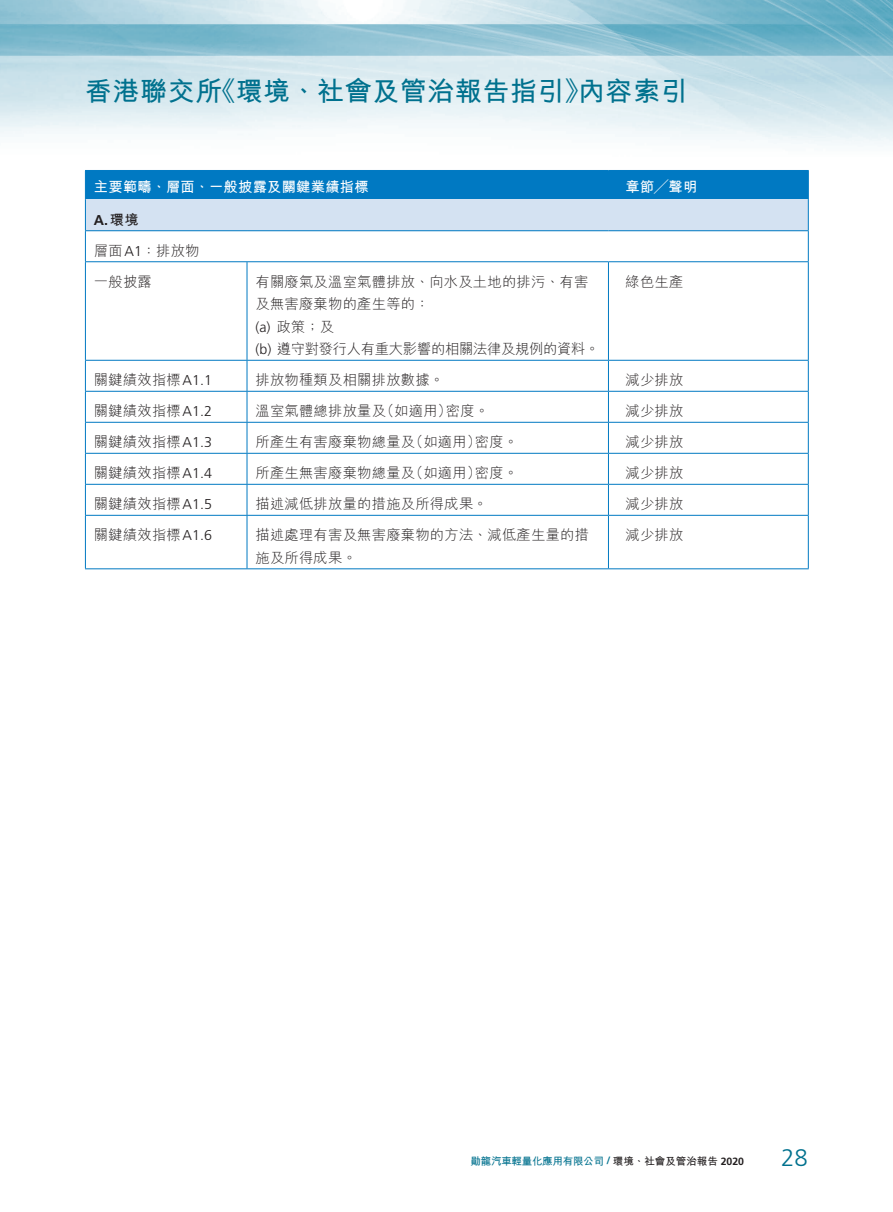
<style>
.page{position:relative;width:893px;height:1212px;background:#fff}
.page>*{position:absolute;margin:0;border:0;box-sizing:border-box;transform-origin:0 0}
.t1{font:700 27px "M Hei HK";letter-spacing:.02em;color:#00718e}
.t2{font:300 24px "Frutiger LT Std";color:#00718e}
._50_Table_txt{font:300 14.25px/22.5px "M Hei HK";letter-spacing:.02em;color:#231f20}
._50_Table_txt-2{font:300 14.25px "M Hei HK";letter-spacing:-.015em;color:#231f20}
._50_Table_txt-3{font:700 14.25px "M Hei HK";letter-spacing:.02em;color:#fff}
._50_Table_txt-4{font:700 14.25px "Frutiger LT Std";color:#231f20}
.t3{font:700 10.5px "M Hei HK";letter-spacing:-.025em;color:#00718e}
.s1{font-family:"M Hei HK"}
.s2{font-family:"Frutiger LT Std"}
.s3{color:#231f20}
.s4{font-family:"Frutiger LT Std";color:#231f20}
</style>
<div class="page">
<img style="left:0;top:0;width:893px;height:340px">
<div style="left:85px;top:200px;width:723px;height:31px;background:#d4e2f2"></div>
<hr style="left:85px;top:231px;width:1px;height:30px;background:#0079c2">
<hr style="left:808px;top:231px;width:1px;height:30px;background:#0079c2">
<hr style="left:85px;top:261px;width:162px;height:1px;background:#0079c2">
<hr style="left:85px;top:262px;width:1px;height:98px;background:#0079c2">
<hr style="left:247px;top:261px;width:361px;height:1px;background:#0079c2">
<hr style="left:247px;top:262px;width:1px;height:98px;background:#0079c2">
<hr style="left:608px;top:261px;width:201px;height:1px;background:#0079c2">
<hr style="left:608px;top:262px;width:1px;height:98px;background:#0079c2">
<hr style="left:808px;top:262px;width:1px;height:98px;background:#0079c2">
<hr style="left:85px;top:360px;width:162px;height:1px;background:#0079c2">
<hr style="left:85px;top:361px;width:1px;height:30px;background:#0079c2">
<hr style="left:247px;top:360px;width:361px;height:1px;background:#0079c2">
<hr style="left:247px;top:361px;width:1px;height:30px;background:#0079c2">
<hr style="left:608px;top:360px;width:201px;height:1px;background:#0079c2">
<hr style="left:608px;top:361px;width:1px;height:30px;background:#0079c2">
<hr style="left:808px;top:361px;width:1px;height:30px;background:#0079c2">
<hr style="left:85px;top:391px;width:162px;height:1px;background:#0079c2">
<hr style="left:85px;top:392px;width:1px;height:30px;background:#0079c2">
<hr style="left:247px;top:391px;width:361px;height:1px;background:#0079c2">
<hr style="left:247px;top:392px;width:1px;height:30px;background:#0079c2">
<hr style="left:608px;top:391px;width:201px;height:1px;background:#0079c2">
<hr style="left:608px;top:392px;width:1px;height:30px;background:#0079c2">
<hr style="left:808px;top:392px;width:1px;height:30px;background:#0079c2">
<hr style="left:85px;top:422px;width:162px;height:1px;background:#0079c2">
<hr style="left:85px;top:423px;width:1px;height:30px;background:#0079c2">
<hr style="left:247px;top:422px;width:361px;height:1px;background:#0079c2">
<hr style="left:247px;top:423px;width:1px;height:30px;background:#0079c2">
<hr style="left:608px;top:422px;width:201px;height:1px;background:#0079c2">
<hr style="left:608px;top:423px;width:1px;height:30px;background:#0079c2">
<hr style="left:808px;top:423px;width:1px;height:30px;background:#0079c2">
<hr style="left:85px;top:453px;width:162px;height:1px;background:#0079c2">
<hr style="left:85px;top:454px;width:1px;height:30px;background:#0079c2">
<hr style="left:247px;top:453px;width:361px;height:1px;background:#0079c2">
<hr style="left:247px;top:454px;width:1px;height:30px;background:#0079c2">
<hr style="left:608px;top:453px;width:201px;height:1px;background:#0079c2">
<hr style="left:608px;top:454px;width:1px;height:30px;background:#0079c2">
<hr style="left:808px;top:454px;width:1px;height:30px;background:#0079c2">
<hr style="left:85px;top:484px;width:162px;height:1px;background:#0079c2">
<hr style="left:85px;top:485px;width:1px;height:30px;background:#0079c2">
<hr style="left:247px;top:484px;width:361px;height:1px;background:#0079c2">
<hr style="left:247px;top:485px;width:1px;height:30px;background:#0079c2">
<hr style="left:608px;top:484px;width:201px;height:1px;background:#0079c2">
<hr style="left:608px;top:485px;width:1px;height:30px;background:#0079c2">
<hr style="left:808px;top:485px;width:1px;height:30px;background:#0079c2">
<hr style="left:85px;top:515px;width:162px;height:1px;background:#0079c2">
<hr style="left:85px;top:516px;width:1px;height:52px;background:#0079c2">
<hr style="left:247px;top:515px;width:361px;height:1px;background:#0079c2">
<hr style="left:247px;top:516px;width:1px;height:52px;background:#0079c2">
<hr style="left:608px;top:515px;width:201px;height:1px;background:#0079c2">
<hr style="left:608px;top:516px;width:1px;height:52px;background:#0079c2">
<hr style="left:808px;top:516px;width:1px;height:52px;background:#0079c2">
<hr style="left:85px;top:200px;width:1px;height:30px;background:#0079c2">
<hr style="left:808px;top:200px;width:1px;height:30px;background:#0079c2">
<div style="left:85px;top:170px;width:724px;height:30px;background:#0079c2"></div>
<hr style="left:85px;top:568px;width:162px;height:1px;background:#0079c2">
<hr style="left:247px;top:568px;width:361px;height:1px;background:#0079c2">
<hr style="left:608px;top:568px;width:201px;height:1px;background:#0079c2">
<hr style="left:85px;top:230px;width:162px;height:1px;background:#0079c2">
<hr style="left:247px;top:230px;width:361px;height:1px;background:#0079c2">
<hr style="left:608px;top:230px;width:201px;height:1px;background:#0079c2">
<p class="t1" style="left:85px;top:71px;width:604px">香港聯交所《環境、社會及管治報告指引》內容索引</p>
<p class="_50_Table_txt-3" style="left:94px;top:176px;width:276px">主要範疇、層面、一般披露及關鍵業績指標</p>
<p class="_50_Table_txt-3" style="left:625px;top:176px;width:73px">章節╱聲明</p>
<p class="_50_Table_txt-4" style="left:94px;top:211px;width:46px">A.<span class="s1">環境</span></p>
<p class="_50_Table_txt" style="left:94px;top:239px;width:107px">層面<span class="s2">A1</span>：排放物</p>
<p class="_50_Table_txt" style="left:94px;top:270px;width:59px">一般披露</p>
<p class="_50_Table_txt" style="left:255px;top:270px;width:334px">有關廢氣及溫室氣體排放、向水及土地的排污、有害及無害廢棄物的產生等的：</p>
<p class="_50_Table_txt" style="left:255px;top:315px;width:80px"><span class="s2">(a)</span> 政策；及</p>
<p class="_50_Table_txt-2" style="left:255px;top:342px;width:345px"><span class="s2">(b)</span> 遵守對發行人有重大影響的相關法律及規例的資料。</p>
<p class="_50_Table_txt" style="left:625px;top:270px;width:59px">綠色生產</p>
<p class="_50_Table_txt" style="left:94px;top:368px;width:120px">關鍵績效指標<span class="s2">A1.1</span></p>
<p class="_50_Table_txt" style="left:255px;top:368px;width:190px">排放物種類及相關排放數據。</p>
<p class="_50_Table_txt" style="left:625px;top:368px;width:59px">減少排放</p>
<p class="_50_Table_txt" style="left:94px;top:399px;width:120px">關鍵績效指標<span class="s2">A1.2</span></p>
<p class="_50_Table_txt" style="left:255px;top:399px;width:235px">溫室氣體總排放量及（如適用）密度。</p>
<p class="_50_Table_txt" style="left:625px;top:399px;width:59px">減少排放</p>
<p class="_50_Table_txt" style="left:94px;top:430px;width:120px">關鍵績效指標<span class="s2">A1.3</span></p>
<p class="_50_Table_txt" style="left:255px;top:430px;width:264px">所產生有害廢棄物總量及（如適用）密度。</p>
<p class="_50_Table_txt" style="left:625px;top:430px;width:59px">減少排放</p>
<p class="_50_Table_txt" style="left:94px;top:461px;width:120px">關鍵績效指標<span class="s2">A1.4</span></p>
<p class="_50_Table_txt" style="left:255px;top:461px;width:264px">所產生無害廢棄物總量及（如適用）密度。</p>
<p class="_50_Table_txt" style="left:625px;top:461px;width:59px">減少排放</p>
<p class="_50_Table_txt" style="left:94px;top:492px;width:120px">關鍵績效指標<span class="s2">A1.5</span></p>
<p class="_50_Table_txt" style="left:255px;top:492px;width:233px">描述減低排放量的措施及所得成果。</p>
<p class="_50_Table_txt" style="left:625px;top:492px;width:59px">減少排放</p>
<p class="_50_Table_txt" style="left:94px;top:523px;width:120px">關鍵績效指標<span class="s2">A1.6</span></p>
<p class="_50_Table_txt" style="left:255px;top:523px;width:335px">描述處理有害及無害廢棄物的方法、減低產生量的措施及所得成果。</p>
<p class="_50_Table_txt" style="left:625px;top:523px;width:59px">減少排放</p>
<p class="t3" style="left:471px;top:1153px;width:275px">勛龍汽車輕量化應用有限公司 <span class="s2">/</span> <span class="s3">環境、社會及管治報告</span> <span class="s4">2020</span></p>
<h2 class="t2" style="left:781px;top:1144px;width:28px">28</h2>
</div>
